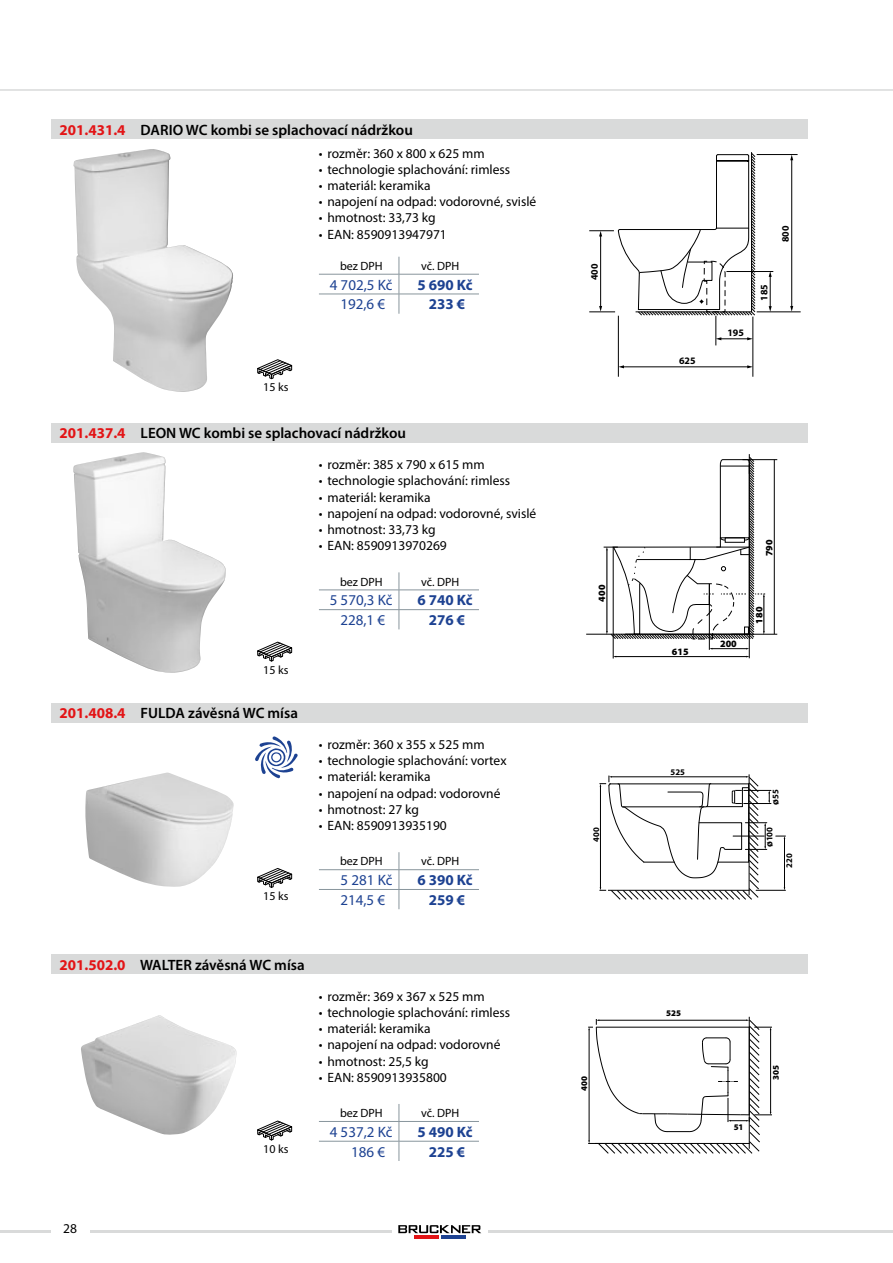
<style>
.page{position:relative;width:893px;height:1263px;background:#fff}
.page>*{position:absolute;margin:0;border:0;box-sizing:border-box;transform-origin:0 0}
.název_výrobku{font:600 15px "Myriad Pro";color:#000}
.kód____cena_Kč____ce{font:15px "Myriad Pro";color:#1d4292}
.kód____cena_Kč____ce-2{font:700 15px "Myriad Pro";color:#1d4292}
.popis_výrobku{font:13.5px "Myriad Pro";color:#000}
.kód____cena_Kč____ce-3{font:12px "Myriad Pro";color:#000}
.t1{font:700 9.9px "Myriad Pro";color:#000}
.t2{font:900 9.75px "Myriad Pro";color:#000}
.t3{font:700 8.7px "Myriad Pro";color:#000}
.t4{font:900 8.7px "Myriad Pro";color:#000}
.s1{font-weight:700;color:#e31416}
.s2{font-size:10.05px}
</style>
<div class="page">
<hr style="left:0;top:1231px;width:421px;height:2px;background:#d9dada">
<div style="left:51px;top:1223px;width:38px;height:35px;background:#fff"></div>
<hr style="left:464px;top:1231px;width:429px;height:2px;background:#d9dada">
<div style="left:393px;top:1219px;width:95px;height:26px;background:#fff"></div>
<svg style="left:398px;top:1225px;width:83px;height:8px"></svg>
<hr style="left:414px;top:1235px;width:25px;height:3px;background:#e31416">
<hr style="left:441px;top:1235px;width:24px;height:3px;background:#1d4292">
<hr style="left:0;top:89px;width:893px;height:2px;background:#e1e2e2">
<img style="left:74px;top:149px;width:159px;height:243px">
<hr style="left:319px;top:274px;width:80px;height:1px;background:#88959c">
<hr style="left:399px;top:274px;width:80px;height:1px;background:#88959c">
<hr style="left:319px;top:294px;width:80px;height:1px;background:#88959c">
<hr style="left:399px;top:294px;width:80px;height:1px;background:#88959c">
<svg style="left:399px;top:257px;width:1px;height:57px"></svg>
<div style="left:51px;top:119px;width:757px;height:20px;background:#d9dada"></div>
<svg style="left:257px;top:360px;width:35px;height:19px"></svg>
<hr style="left:618px;top:316px;width:1px;height:61px;background:#000">
<hr style="left:753px;top:317px;width:1px;height:60px;background:#000">
<hr style="left:757px;top:312px;width:44px;height:1px;background:#000">
<hr style="left:726px;top:271px;width:47px;height:1px;background:#000">
<hr style="left:757px;top:154px;width:41px;height:1px;background:#000">
<hr style="left:770px;top:276px;width:1px;height:31px;background:#000">
<svg style="left:769px;top:306px;width:3px;height:6px"></svg>
<svg style="left:769px;top:272px;width:3px;height:5px"></svg>
<hr style="left:791px;top:159px;width:1px;height:148px;background:#000">
<svg style="left:790px;top:306px;width:3px;height:6px"></svg>
<svg style="left:790px;top:155px;width:3px;height:5px"></svg>
<hr style="left:623px;top:367px;width:125px;height:1px;background:#000">
<svg style="left:618px;top:365px;width:6px;height:3px"></svg>
<svg style="left:747px;top:365px;width:6px;height:3px"></svg>
<svg style="left:589px;top:152px;width:166px;height:193px"></svg>
<img style="left:73px;top:452px;width:153px;height:221px">
<hr style="left:319px;top:590px;width:80px;height:1px;background:#88959c">
<hr style="left:399px;top:590px;width:80px;height:1px;background:#88959c">
<hr style="left:319px;top:609px;width:80px;height:1px;background:#88959c">
<hr style="left:399px;top:609px;width:80px;height:1px;background:#88959c">
<svg style="left:399px;top:572px;width:1px;height:57px"></svg>
<div style="left:51px;top:423px;width:757px;height:20px;background:#d9dada"></div>
<hr style="left:586px;top:634px;width:49px;height:1px;background:#000">
<svg style="left:604px;top:454px;width:173px;height:204px"></svg>
<hr style="left:774px;top:460px;width:1px;height:174px;background:#000">
<svg style="left:257px;top:642px;width:35px;height:19px"></svg>
<svg style="left:257px;top:868px;width:35px;height:19px"></svg>
<img style="left:85px;top:772px;width:149px;height:115px">
<hr style="left:319px;top:869px;width:80px;height:1px;background:#88959c">
<hr style="left:399px;top:869px;width:80px;height:1px;background:#88959c">
<hr style="left:319px;top:889px;width:80px;height:1px;background:#88959c">
<hr style="left:399px;top:889px;width:80px;height:1px;background:#88959c">
<svg style="left:399px;top:852px;width:1px;height:57px"></svg>
<div style="left:51px;top:703px;width:757px;height:20px;background:#d9dada"></div>
<svg style="left:599px;top:775px;width:186px;height:124px"></svg>
<svg style="left:257px;top:1121px;width:35px;height:19px"></svg>
<img style="left:81px;top:1015px;width:156px;height:120px">
<hr style="left:319px;top:1121px;width:80px;height:1px;background:#88959c">
<hr style="left:399px;top:1121px;width:80px;height:1px;background:#88959c">
<hr style="left:319px;top:1141px;width:80px;height:1px;background:#88959c">
<hr style="left:399px;top:1141px;width:80px;height:1px;background:#88959c">
<svg style="left:399px;top:1104px;width:1px;height:57px"></svg>
<div style="left:51px;top:954px;width:757px;height:20px;background:#d9dada"></div>
<hr style="left:749px;top:1017px;width:1px;height:131px;background:#000">
<svg style="left:588px;top:1019px;width:184px;height:134px"></svg>
<svg style="left:255px;top:736px;width:43px;height:42px"></svg>
<p class="název_výrobku" style="left:60px;top:120px;width:355px"><span class="s1">201.431.4</span> DARIO WC kombi se splachovací nádržkou</p>
<p class="kód____cena_Kč____ce-3" style="left:263px;top:380px;width:27px">15 ks</p>
<p class="popis_výrobku" style="left:319px;top:145px;width:167px">• rozměr: 360 x 800 x 625 mm</p>
<p class="popis_výrobku" style="left:319px;top:161px;width:193px">• technologie splachování: rimless</p>
<p class="popis_výrobku" style="left:319px;top:177px;width:113px">• materiál: keramika</p>
<p class="popis_výrobku" style="left:319px;top:193px;width:219px">• napojení na odpad: vodorovné, svislé</p>
<p class="popis_výrobku" style="left:319px;top:210px;width:118px">• hmotnost: 33,73 kg</p>
<p class="popis_výrobku" style="left:319px;top:226px;width:129px">• EAN: 8590913947971</p>
<p class="kód____cena_Kč____ce-3" style="left:340px;top:258px;width:44px">bez DPH</p>
<p class="kód____cena_Kč____ce-3" style="left:421px;top:258px;width:40px">vč. DPH</p>
<p class="kód____cena_Kč____ce" style="left:330px;top:275px;width:64px">4 702,5 Kč</p>
<p class="kód____cena_Kč____ce-2" style="left:417px;top:275px;width:57px">5 690 Kč</p>
<p class="kód____cena_Kč____ce" style="left:340px;top:295px;width:46px">192,6 €</p>
<p class="kód____cena_Kč____ce-2" style="left:429px;top:295px;width:38px">233 €</p>
<p class="název_výrobku" style="left:60px;top:424px;width:348px"><span class="s1">201.437.4</span> LEON WC kombi se splachovací nádržkou</p>
<p class="kód____cena_Kč____ce-3" style="left:263px;top:662px;width:27px">15 ks</p>
<p class="název_výrobku" style="left:60px;top:704px;width:240px"><span class="s1">201.408.4</span> FULDA závěsná WC mísa</p>
<p class="kód____cena_Kč____ce-3" style="left:263px;top:888px;width:27px">15 ks</p>
<p class="popis_výrobku" style="left:319px;top:456px;width:167px">• rozměr: 385 x 790 x 615 mm</p>
<p class="popis_výrobku" style="left:319px;top:472px;width:193px">• technologie splachování: rimless</p>
<p class="popis_výrobku" style="left:319px;top:489px;width:113px">• materiál: keramika</p>
<p class="popis_výrobku" style="left:319px;top:505px;width:219px">• napojení na odpad: vodorovné, svislé</p>
<p class="popis_výrobku" style="left:319px;top:521px;width:118px">• hmotnost: 33,73 kg</p>
<p class="popis_výrobku" style="left:319px;top:537px;width:129px">• EAN: 8590913970269</p>
<p class="kód____cena_Kč____ce-3" style="left:340px;top:574px;width:44px">bez DPH</p>
<p class="kód____cena_Kč____ce-3" style="left:421px;top:574px;width:40px">vč. DPH</p>
<p class="kód____cena_Kč____ce" style="left:330px;top:591px;width:64px">5 570,3 Kč</p>
<p class="kód____cena_Kč____ce-2" style="left:417px;top:590px;width:57px">6 740 Kč</p>
<p class="kód____cena_Kč____ce" style="left:340px;top:611px;width:46px">228,1 €</p>
<p class="kód____cena_Kč____ce-2" style="left:429px;top:610px;width:38px">276 €</p>
<p class="popis_výrobku" style="left:319px;top:736px;width:167px">• rozměr: 360 x 355 x 525 mm</p>
<p class="popis_výrobku" style="left:319px;top:752px;width:189px">• technologie splachování: vortex</p>
<p class="popis_výrobku" style="left:319px;top:768px;width:113px">• materiál: keramika</p>
<p class="popis_výrobku" style="left:319px;top:785px;width:183px">• napojení na odpad: vodorovné</p>
<p class="popis_výrobku" style="left:319px;top:801px;width:102px">• hmotnost: 27 kg</p>
<p class="popis_výrobku" style="left:319px;top:817px;width:129px">• EAN: 8590913935190</p>
<p class="kód____cena_Kč____ce-3" style="left:340px;top:854px;width:44px">bez DPH</p>
<p class="kód____cena_Kč____ce-3" style="left:421px;top:854px;width:40px">vč. DPH</p>
<p class="kód____cena_Kč____ce" style="left:341px;top:871px;width:53px">5 281 Kč</p>
<p class="kód____cena_Kč____ce-2" style="left:417px;top:870px;width:57px">6 390 Kč</p>
<p class="kód____cena_Kč____ce" style="left:340px;top:891px;width:46px">214,5 €</p>
<p class="kód____cena_Kč____ce-2" style="left:429px;top:890px;width:38px">259 €</p>
<p class="název_výrobku" style="left:60px;top:955px;width:247px"><span class="s1">201.502.0</span> WALTER závěsná WC mísa</p>
<p class="kód____cena_Kč____ce-3" style="left:263px;top:1141px;width:27px">10 ks</p>
<p class="popis_výrobku" style="left:319px;top:988px;width:167px">• rozměr: 369 x 367 x 525 mm</p>
<p class="popis_výrobku" style="left:319px;top:1004px;width:193px">• technologie splachování: rimless</p>
<p class="popis_výrobku" style="left:319px;top:1020px;width:113px">• materiál: keramika</p>
<p class="popis_výrobku" style="left:319px;top:1036px;width:183px">• napojení na odpad: vodorovné</p>
<p class="popis_výrobku" style="left:319px;top:1053px;width:111px">• hmotnost: 25,5 kg</p>
<p class="popis_výrobku" style="left:319px;top:1069px;width:129px">• EAN: 8590913935800</p>
<p class="kód____cena_Kč____ce-3" style="left:340px;top:1106px;width:44px">bez DPH</p>
<p class="kód____cena_Kč____ce-3" style="left:421px;top:1106px;width:40px">vč. DPH</p>
<p class="kód____cena_Kč____ce" style="left:330px;top:1123px;width:64px">4 537,2 Kč</p>
<p class="kód____cena_Kč____ce-2" style="left:417px;top:1122px;width:57px">5 490 Kč</p>
<p class="kód____cena_Kč____ce" style="left:351px;top:1142px;width:35px">186 €</p>
<p class="kód____cena_Kč____ce-2" style="left:429px;top:1142px;width:38px">225 €</p>
<p class="popis_výrobku" style="left:63px;top:1220px;width:15px">28</p>
<p class="t1" style="left:589px;top:280px;width:18px;rotate:-90deg">400</p>
<p class="t2" style="left:596px;top:601px;width:18px;rotate:-90deg">400</p>
<p class="t3" style="left:591px;top:842px;width:16px;rotate:-90deg">400</p>
<p class="t4" style="left:579px;top:1091px;width:16px;rotate:-90deg">400</p>
<p class="t1" style="left:679px;top:355px;width:18px">625</p>
<p class="t1" style="left:727px;top:327px;width:18px">195</p>
<p class="t1" style="left:780px;top:242px;width:18px;rotate:-90deg">800</p>
<p class="t1" style="left:758px;top:301px;width:18px;rotate:-90deg">185</p>
<p class="t2" style="left:672px;top:646px;width:18px">615</p>
<p class="t2" style="left:764px;top:556px;width:18px;rotate:-90deg">790</p>
<p class="t2" style="left:720px;top:638px;width:18px">200</p>
<p class="t2" style="left:754px;top:623px;width:18px;rotate:-90deg">180</p>
<p class="t3" style="left:671px;top:767px;width:16px">525</p>
<p class="t3" style="left:771px;top:805px;width:17px;rotate:-90deg"><span class="s2">ø</span>55</p>
<p class="t3" style="left:765px;top:847px;width:22px;rotate:-90deg"><span class="s2">ø</span>100</p>
<p class="t3" style="left:784px;top:868px;width:16px;rotate:-90deg">220</p>
<p class="t4" style="left:666px;top:1008px;width:16px">525</p>
<p class="t4" style="left:734px;top:1122px;width:11px">51</p>
<p class="t4" style="left:771px;top:1079px;width:16px;rotate:-90deg">305</p>
</div>
